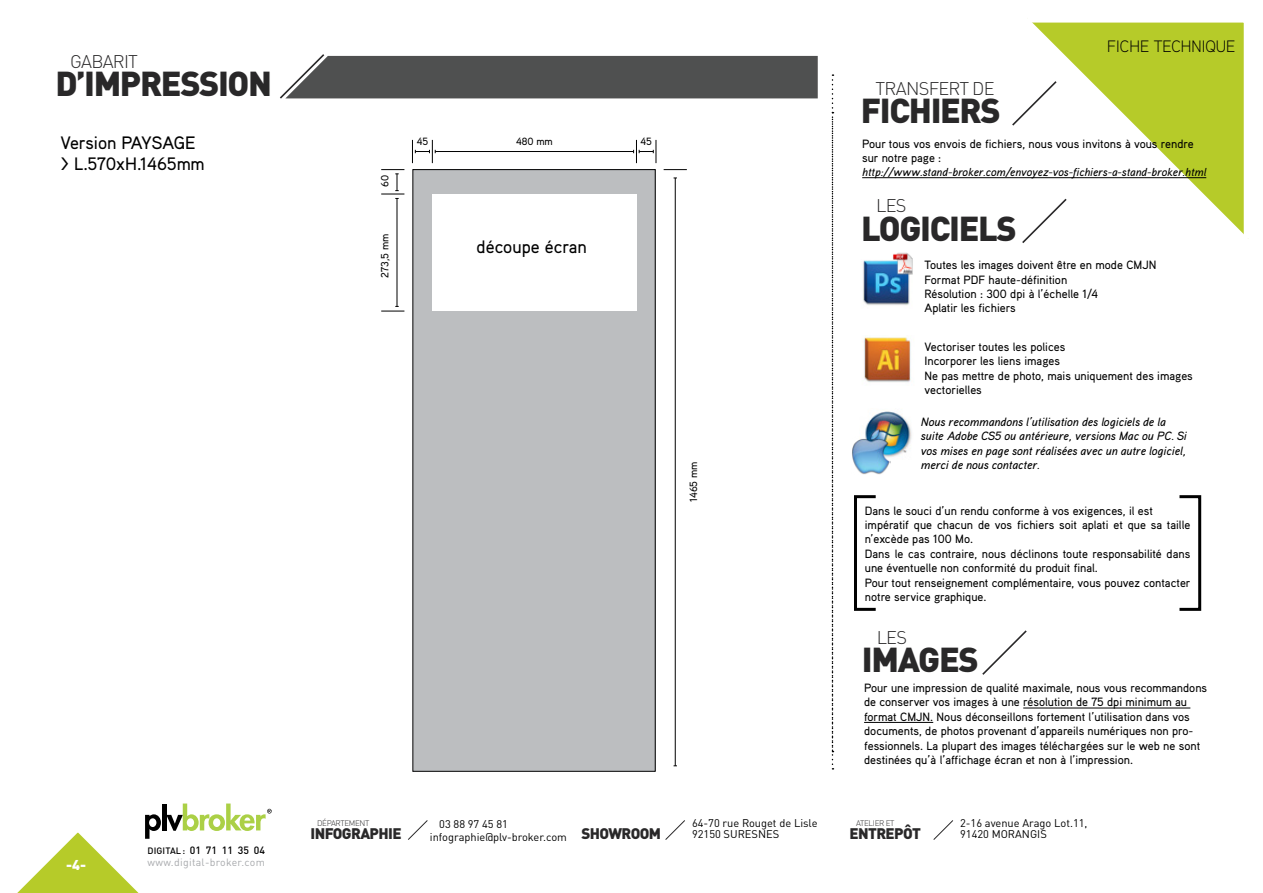
<style>
.page{position:relative;width:1263px;height:893px;background:#fff}
.page>*{position:absolute;margin:0;border:0;box-sizing:border-box;transform-origin:0 0}
.t1{font:900 34.2px "DIN Pro";letter-spacing:-.04em;color:#292829}
.t2{font:300 18.15px "DIN Pro";letter-spacing:-.04em;color:#292829}
.t3{font:500 18px/21.6px "Aaux Pro";color:#000}
.t4{font:300 16.5px "Aaux Pro";color:#000}
.t5{font:900 15.15px "DIN Pro";letter-spacing:-.04em;color:#292829}
.t6{font:900 14.1px "DIN Pro";color:#fff}
.t7{font:500 12px/14.4px "Aaux Pro";color:#000}
.t8{font:italic 500 12px/14.4px "Aaux Pro";color:#000}
.t9{font:italic 500 11.55px "Aaux Pro";color:#000}
.t10{font:11.1px/11.6px "DIN Pro";color:#000}
.t11{font:10.5px/12.6px "DIN Pro";letter-spacing:.03em;color:#a7a9ac}
.t12{font:500 10.5px "Aaux Pro";color:#000}
.t13{font:300 8.1px "DIN Pro";letter-spacing:-.04em;color:#292829}
.s1{font-weight:500;font-size:9.15px;color:#000}
.s2{font-weight:500;color:#000}
</style>
<div class="page">
<svg style="left:1018px;top:22px;width:231px;height:217px"></svg>
<svg style="left:17px;top:803px;width:255px;height:90px"></svg>
<svg style="left:832px;top:74px;width:1px;height:696px"></svg>
<hr style="left:1023px;top:708px;width:167px;height:1px;background:#000">
<hr style="left:864px;top:722px;width:69px;height:1px;background:#000">
<img style="left:863px;top:260px;width:47px;height:45px">
<img style="left:892px;top:252px;width:21px;height:23px">
<img style="left:865px;top:411px;width:47px;height:46px">
<img style="left:852px;top:428px;width:39px;height:46px">
<img style="left:864px;top:337px;width:47px;height:45px">
<div style="left:854px;top:495px;width:23px;height:116px;border:3px solid #000"></div>
<div style="left:1178px;top:495px;width:23px;height:116px;border:3px solid #000"></div>
<svg style="left:1012px;top:79px;width:46px;height:48px"></svg>
<hr style="left:862px;top:177px;width:344px;height:1px;background:#000">
<svg style="left:1020px;top:197px;width:48px;height:46px"></svg>
<svg style="left:982px;top:630px;width:45px;height:45px"></svg>
<svg style="left:408px;top:820px;width:20px;height:20px"></svg>
<svg style="left:665px;top:820px;width:20px;height:20px"></svg>
<svg style="left:933px;top:820px;width:21px;height:20px"></svg>
<div style="left:413px;top:170px;width:242px;height:601px;background:#bcbec0"></div>
<div style="left:412px;top:169px;width:244px;height:603px;border:1px solid #000"></div>
<svg style="left:664px;top:169px;width:23px;height:1px"></svg>
<div style="left:432px;top:194px;width:204px;height:117px;background:#fff"></div>
<hr style="left:397px;top:198px;width:1px;height:108px;background:#000">
<svg style="left:381px;top:169px;width:23px;height:30px"></svg>
<svg style="left:381px;top:306px;width:23px;height:6px"></svg>
<hr style="left:675px;top:178px;width:1px;height:588px;background:#000">
<hr style="left:435px;top:151px;width:199px;height:1px;background:#000">
<svg style="left:412px;top:140px;width:24px;height:23px"></svg>
<svg style="left:633px;top:140px;width:24px;height:23px"></svg>
<svg style="left:280px;top:54px;width:538px;height:45px;background:#606161"></svg>
<h2 class="t2" style="left:70px;top:47px;width:69px">GABARIT</h2>
<h1 class="t1" style="left:55px;top:54px;width:218px">D’IMPRESSION</h1>
<h3 class="t3" style="left:61px;top:131px;width:146px">Version PAYSAGE &gt; L.570xH.1465mm</h3>
<p class="t12" style="left:417px;top:134px;width:13px">45</p>
<p class="t12" style="left:516px;top:134px;width:38px">480 mm</p>
<p class="t12" style="left:378px;top:187px;width:13px;rotate:-90deg">60</p>
<p class="t12" style="left:378px;top:278px;width:45px;rotate:-90deg">273,5 mm</p>
<h3 class="t3" style="left:477px;top:235px;width:112px">découpe écran</h3>
<p class="t12" style="left:640px;top:134px;width:13px">45</p>
<p class="t12" style="left:687px;top:502px;width:42px;rotate:-90deg">1465 mm</p>
<h3 class="t4" style="left:1107px;top:35px;width:130px">FICHE TECHNIQUE</h3>
<h2 class="t2" style="left:875px;top:74px;width:121px">TRANSFERT DE</h2>
<h1 class="t1" style="left:861px;top:81px;width:142px">FICHIERS</h1>
<p class="t7" style="left:862px;top:136px;width:333px">Pour tous vos envois de fichiers, nous vous invitons à vous rendre sur notre page :</p>
<p class="t9" style="left:862px;top:165px;width:346px">http://www.stand-broker.com/envoyez-vos-fichiers-a-stand-broker.html</p>
<h2 class="t2" style="left:876px;top:192px;width:32px">LES</h2>
<h1 class="t1" style="left:861px;top:199px;width:157px">LOGICIELS</h1>
<p class="t7" style="left:924px;top:257px;width:233px">Toutes les images doivent être en mode CMJN<br>Format PDF haute-définition<br>Résolution : 300 dpi à l’échelle 1/4<br>Aplatir les fichiers</p>
<p class="t7" style="left:924px;top:339px;width:270px">Vectoriser toutes les polices<br>Incorporer les liens images<br>Ne pas mettre de photo, mais uniquement des images vectorielles</p>
<p class="t8" style="left:921px;top:414px;width:268px">Nous recommandons l’utilisation des logiciels de la suite Adobe CS5 ou antérieure, versions Mac ou PC. Si vos mises en page sont réalisées avec un autre logiciel, merci de nous contacter.</p>
<p class="t7" style="left:865px;top:503px;width:327px">Dans le souci d’un rendu conforme à vos exigences, il est impératif que chacun de vos fichiers soit aplati et que sa taille n’excède pas 100 Mo.<br>Dans le cas contraire, nous déclinons toute responsabilité dans une éventuelle non conformité du produit final.<br>Pour tout renseignement complémentaire, vous pouvez contacter notre service graphique.</p>
<h2 class="t2" style="left:877px;top:624px;width:32px">LES</h2>
<h1 class="t1" style="left:862px;top:630px;width:118px">IMAGES</h1>
<p class="t7" style="left:864px;top:680px;width:345px">Pour une impression de qualité maximale, nous vous recommandons de conserver vos images à une résolution de 75 dpi minimum au format CMJN. Nous déconseillons fortement l’utilisation dans vos documents, de photos provenant d’appareils numériques non pro&shy;fessionnels. La plupart des images téléchargées sur le web ne sont destinées qu’à l’affichage écran et non à l’impression.</p>
<p class="t6" style="left:66px;top:852px;width:21px">-4-</p>
<p class="t11" style="left:147px;top:843px;width:119px"><span class="s1">DIGITAL:</span> <span class="s2">01 71 11 35 04 </span>www.digital-broker.com</p>
<p class="t13" style="left:317px;top:817px;width:54px">DÉPARTEMENT</p>
<p class="t5" style="left:310px;top:820px;width:93px">INFOGRAPHIE</p>
<p class="t10" style="left:692px;top:816px;width:127px">64-70 rue Rouget de Lisle<br>92150 SURESNES</p>
<p class="t5" style="left:581px;top:820px;width:81px">SHOWROOM</p>
<p class="t10" style="left:960px;top:816px;width:129px">2-16 avenue Arago Lot.11,<br>91420 MORANGIS</p>
<p class="t10" style="left:430px;top:816px;width:138px;line-height:13.5px;text-indent:9px">03 88 97 45 81 infographie@plv-broker.com</p>
<p class="t13" style="left:856px;top:817px;width:40px">ATELIER ET</p>
<p class="t5" style="left:849px;top:820px;width:73px">ENTREPÔT</p>
</div>
